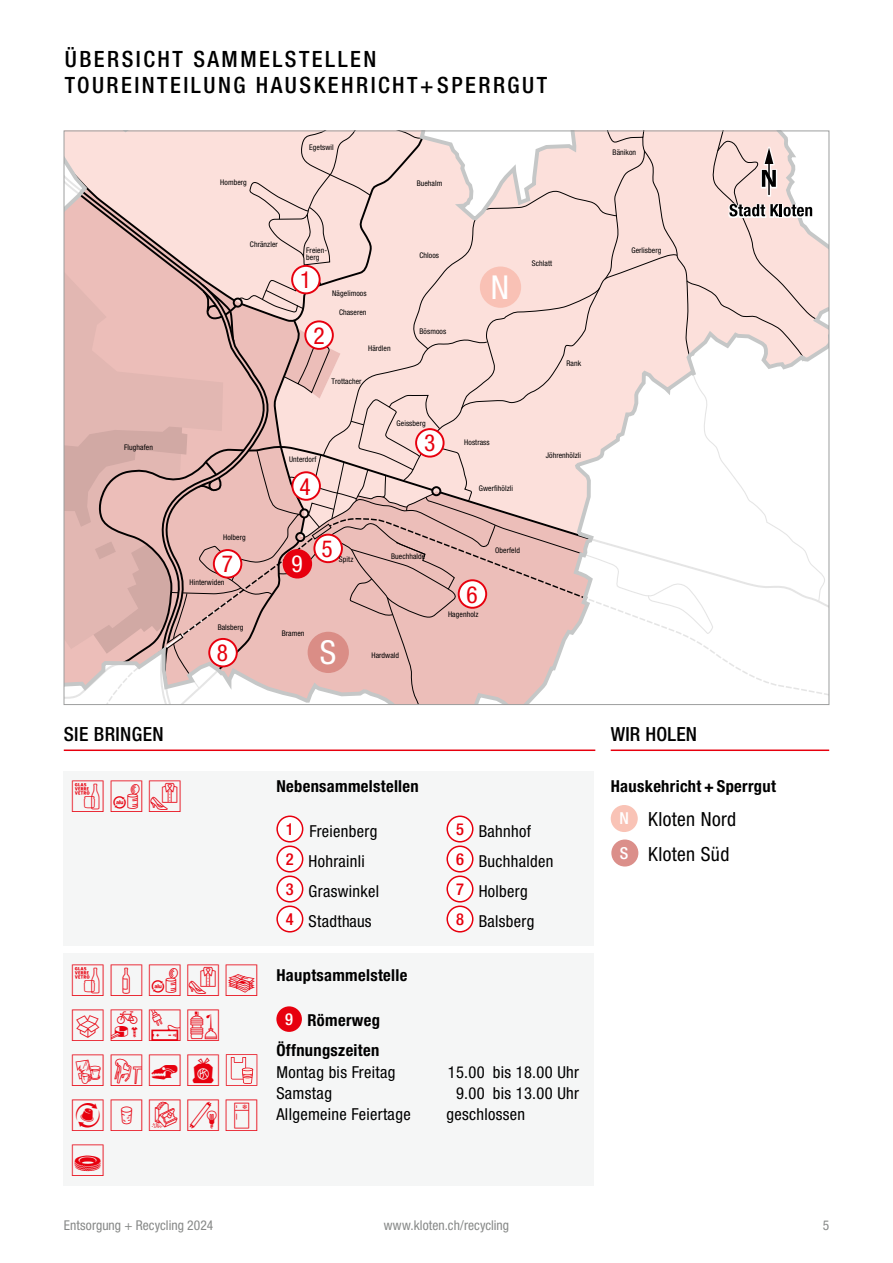
<style>
.page{position:relative;width:893px;height:1263px;background:#fff}
.page>*{position:absolute;margin:0;border:0;box-sizing:border-box;transform-origin:0 0}
.t1{font:45px/45px "Pikto RECYCLING eckig";letter-spacing:.02em;color:#e7000e}
.t2{font:condensed 33px "Helvetica Neue";color:#fff}
.t3{font:condensed 23.4px "Helvetica Neue";color:#e7000e}
.t4{font:condensed 23.4px "Helvetica Neue";color:#fff}
.t5{font:500 condensed 22.5px/25.5px "Helvetica Neue LT Pro";letter-spacing:.11em;color:#000}
.t6{font:condensed 19.5px/34.5px "Helvetica Neue LT Pro";letter-spacing:.02em;color:#000}
.t7{font:500 condensed 19.5px "Helvetica Neue LT Pro";letter-spacing:.02em;color:#000}
.t8{font:condensed 16.5px "Helvetica Neue LT Pro";letter-spacing:.02em;color:#000}
.t9{font:700 condensed 16.5px/30px "Helvetica Neue LT Pro";letter-spacing:.02em;color:#000;text-align:center}
.t10{font:condensed 13.5px "Helvetica Neue LT Pro";letter-spacing:.005em;color:#878988}
.t11{font:condensed 7.8px/7.8px "Helvetica Neue";letter-spacing:.01em;color:#000}
.s1{font-weight:500;color:#e7000e}
.s2{font-weight:500;color:#fff}
.s3{font-weight:500;font-size:16.5px;color:#fff}
</style>
<div class="page">
<svg style="left:64px;top:131px;width:765px;height:573px"></svg>
<div style="left:64px;top:771px;width:530px;height:175px;background:#f5f6f6"></div>
<div style="left:64px;top:954px;width:530px;height:232px;background:#f5f6f6"></div>
<hr style="left:64px;top:749px;width:531px;height:2px;background:#e7000e">
<div style="left:277px;top:816px;width:26px;height:26px;background:#fff;border-radius:50%"></div>
<div style="left:276px;top:815px;width:27px;height:27px;border:2px solid #e7000e;border-radius:50%"></div>
<div style="left:447px;top:816px;width:26px;height:26px;background:#fff;border-radius:50%"></div>
<div style="left:446px;top:815px;width:27px;height:27px;border:2px solid #e7000e;border-radius:50%"></div>
<div style="left:277px;top:846px;width:26px;height:26px;background:#fff;border-radius:50%"></div>
<div style="left:276px;top:845px;width:27px;height:27px;border:2px solid #e7000e;border-radius:50%"></div>
<div style="left:447px;top:846px;width:26px;height:26px;background:#fff;border-radius:50%"></div>
<div style="left:446px;top:845px;width:27px;height:27px;border:2px solid #e7000e;border-radius:50%"></div>
<div style="left:277px;top:876px;width:26px;height:26px;background:#fff;border-radius:50%"></div>
<div style="left:276px;top:875px;width:27px;height:27px;border:2px solid #e7000e;border-radius:50%"></div>
<div style="left:447px;top:876px;width:26px;height:26px;background:#fff;border-radius:50%"></div>
<div style="left:446px;top:875px;width:27px;height:27px;border:2px solid #e7000e;border-radius:50%"></div>
<div style="left:277px;top:906px;width:26px;height:26px;background:#fff;border-radius:50%"></div>
<div style="left:276px;top:905px;width:27px;height:27px;border:2px solid #e7000e;border-radius:50%"></div>
<div style="left:447px;top:906px;width:26px;height:26px;background:#fff;border-radius:50%"></div>
<div style="left:446px;top:905px;width:27px;height:27px;border:2px solid #e7000e;border-radius:50%"></div>
<hr style="left:611px;top:749px;width:218px;height:2px;background:#e7000e">
<div style="left:611px;top:806px;width:26px;height:25px;background:#f9c3b6;border-radius:50%"></div>
<div style="left:611px;top:805px;width:27px;height:27px;border:2px solid #f9c3b6;border-radius:50%"></div>
<div style="left:612px;top:840px;width:26px;height:26px;background:#db8f8a;border-radius:50%"></div>
<div style="left:611px;top:839px;width:27px;height:27px;border:2px solid #db8f8a;border-radius:50%"></div>
<div style="left:276px;top:1006px;width:26px;height:26px;background:#e7000e;border-radius:50%"></div>
<svg style="left:226px;top:1054px;width:31px;height:32px"></svg>
<h3 class="t5" style="left:65px;top:46px;width:484px">ÜBERSICHT SAMMELSTELLEN<br>TOUREINTEILUNG HAUSKEHRICHT+SPERRGUT</h3>
<p class="t11" style="left:124px;top:444px;width:30px">Flughafen</p>
<p class="t11" style="left:220px;top:178px;width:28px">Homberg</p>
<p class="t11" style="left:309px;top:143px;width:26px">Egetswil</p>
<p class="t11" style="left:417px;top:179px;width:27px">Buehalm</p>
<p class="t11" style="left:250px;top:240px;width:29px">Chränzler</p>
<p class="t11" style="left:306px;top:246px;width:23px">Freien&shy;berg</p>
<h3 class="t3" style="left:300px;top:266px;width:13px">1</h3>
<h3 class="t3" style="left:313px;top:322px;width:13px">2</h3>
<p class="t11" style="left:332px;top:289px;width:36px">Nägelimoos</p>
<p class="t11" style="left:339px;top:308px;width:29px">Chaseren</p>
<p class="t11" style="left:368px;top:344px;width:24px">Härdlen</p>
<p class="t11" style="left:331px;top:377px;width:32px">Trottacher</p>
<p class="t11" style="left:419px;top:251px;width:21px">Chloos</p>
<p class="t11" style="left:419px;top:327px;width:28px">Bösmoos</p>
<p class="t11" style="left:289px;top:455px;width:29px">Unterdorf</p>
<h3 class="t3" style="left:299px;top:473px;width:13px">4</h3>
<p class="t11" style="left:397px;top:419px;width:31px">Geissberg</p>
<h3 class="t3" style="left:424px;top:429px;width:13px">3</h3>
<h2 class="t2" style="left:491px;top:268px;width:20px">N</h2>
<p class="t11" style="left:464px;top:438px;width:27px">Hostrass</p>
<p class="t11" style="left:479px;top:484px;width:36px">Gwerfihölzli</p>
<p class="t11" style="left:532px;top:259px;width:22px">Schlatt</p>
<p class="t11" style="left:566px;top:359px;width:16px">Rank</p>
<p class="t11" style="left:546px;top:451px;width:37px">Jöhrenhölzli</p>
<p class="t11" style="left:223px;top:534px;width:24px">Holberg</p>
<h3 class="t3" style="left:222px;top:550px;width:13px">7</h3>
<h3 class="t4" style="left:292px;top:550px;width:13px">9</h3>
<h3 class="t3" style="left:321px;top:535px;width:13px">5</h3>
<p class="t11" style="left:339px;top:555px;width:16px">Spitz</p>
<p class="t11" style="left:391px;top:553px;width:36px">Buechhalde</p>
<p class="t11" style="left:495px;top:546px;width:26px">Oberfeld</p>
<p class="t11" style="left:189px;top:578px;width:37px">Hinterwiden</p>
<h3 class="t3" style="left:467px;top:581px;width:13px">6</h3>
<p class="t11" style="left:448px;top:610px;width:32px">Hagenholz</p>
<p class="t11" style="left:218px;top:623px;width:27px">Balsberg</p>
<p class="t11" style="left:282px;top:629px;width:24px">Bramen</p>
<h3 class="t3" style="left:217px;top:639px;width:13px">8</h3>
<h2 class="t2" style="left:320px;top:633px;width:18px">S</h2>
<p class="t11" style="left:371px;top:651px;width:29px">Hardwald</p>
<h3 class="t7" style="left:64px;top:722px;width:101px">SIE BRINGEN</h3>
<h1 class="t1" style="left:72px;top:774px;width:116px">UDX</h1>
<h3 class="t9" style="left:276px;top:771px;width:144px">Nebensammelstellen</h3>
<h3 class="t8" style="left:286px;top:821px;width:93px"><span class="s1">1</span> Freienberg</h3>
<h3 class="t8" style="left:456px;top:821px;width:77px"><span class="s1">5</span> Bahnhof</h3>
<h3 class="t8" style="left:286px;top:851px;width:81px"><span class="s1">2</span> Hohrainli</h3>
<h3 class="t8" style="left:456px;top:851px;width:99px"><span class="s1">6</span> Buchhalden</h3>
<h3 class="t8" style="left:286px;top:881px;width:95px"><span class="s1">3</span> Graswinkel</h3>
<h3 class="t8" style="left:456px;top:881px;width:73px"><span class="s1">7</span> Holberg</h3>
<h3 class="t8" style="left:286px;top:911px;width:87px"><span class="s1">4</span> Stadthaus</h3>
<h3 class="t8" style="left:456px;top:911px;width:80px"><span class="s1">8</span> Balsberg</h3>
<h1 class="t1" style="left:72px;top:958px;width:193px">UVDXH<br>NEKM<br>WQJL<br>IECJL<br>S</h1>
<h3 class="t9" style="left:276px;top:960px;width:133px">Hauptsammelstelle</h3>
<h3 class="t9" style="left:276px;top:1005px;width:105px"><span class="s2">9</span> Römerweg<br>Öffnungszeiten</h3>
<h3 class="t8" style="left:276px;top:1063px;width:121px">Montag bis Freitag</h3>
<h3 class="t8" style="left:448px;top:1063px;width:133px">15.00 bis 18.00 Uhr</h3>
<h3 class="t8" style="left:276px;top:1084px;width:57px">Samstag</h3>
<h3 class="t8" style="left:456px;top:1084px;width:125px">9.00 bis 13.00 Uhr</h3>
<h3 class="t8" style="left:276px;top:1105px;width:136px">Allgemeine Feiertage</h3>
<h3 class="t8" style="left:446px;top:1105px;width:80px">geschlossen</h3>
<p class="t11" style="left:613px;top:148px;width:25px">Bänikon</p>
<p class="t11" style="left:631px;top:246px;width:31px">Gerlisberg</p>
<h3 class="t7" style="left:611px;top:722px;width:88px">WIR HOLEN</h3>
<h3 class="t9" style="left:611px;top:771px;width:167px">Hauskehricht + Sperrgut</h3>
<h3 class="t6" style="left:619px;top:802px;width:118px"><span class="s3">N</span> Kloten Nord<br><span class="s3">S</span> Kloten Süd</h3>
<h3 class="t10" style="left:64px;top:1218px;width:151px">Entsorgung + Recycling 2024</h3>
<h3 class="t10" style="left:384px;top:1218px;width:127px">www.kloten.ch/recycling</h3>
<h3 class="t10" style="left:823px;top:1218px;width:8px">5</h3>
</div>
